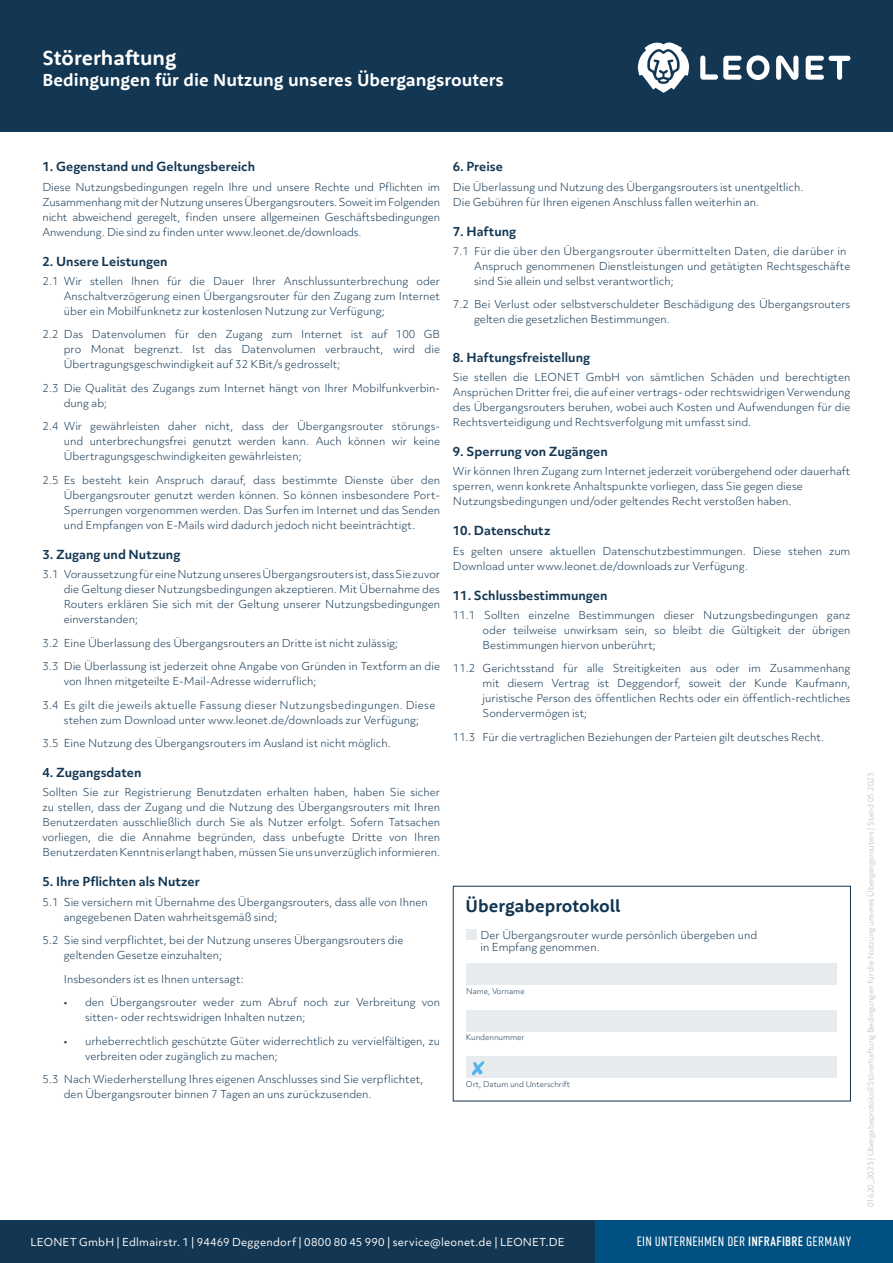
<style>
.page{position:relative;width:893px;height:1263px;background:#fff}
.page>*{position:absolute;margin:0;border:0;box-sizing:border-box;transform-origin:0 0}
.t1{font:700 21px "Rooney Sans";color:#fff}
.t2{font:700 18px "Rooney Sans";color:#fff}
.t3{font:700 18px "Rooney Sans";color:#133652}
.t4{font:300 13.5px "DIN Condensed";letter-spacing:.025em;color:#fff}
.t5{font:700 12px "Objektiv Mk 3";color:#133652}
.t6{font:300 10.5px/15px "Objektiv Mk 3";color:#133652}
.t7{font:300 10.5px/15px "Objektiv Mk 3";letter-spacing:.025em;color:#133652;text-align:center}
.t8{font:10.5px "Objektiv Mk 3";letter-spacing:.02em;color:#fff}
.t9{font:300 7.5px "Objektiv Mk 3";color:#b1b2b3}
.t10{font:300 7.5px "Objektiv Mk 3";color:#133652}
.s1{font-weight:400}
</style>
<div class="page">
<div style="left:0;top:1220px;width:595px;height:43px;background:#133652"></div>
<div style="left:595px;top:1220px;width:298px;height:43px;background:#005081"></div>
<div style="left:0;top:0;width:893px;height:132px;background:#133652"></div>
<svg style="left:638px;top:42px;width:51px;height:51px"></svg>
<svg style="left:700px;top:55px;width:70px;height:25px"></svg>
<svg style="left:776px;top:56px;width:22px;height:24px"></svg>
<svg style="left:806px;top:56px;width:44px;height:24px"></svg>
<div style="left:466px;top:1010px;width:371px;height:21px;background:#e7ebee"></div>
<div style="left:466px;top:1056px;width:371px;height:22px;background:#e7ebee"></div>
<div style="left:466px;top:963px;width:371px;height:22px;background:#e7ebee"></div>
<div style="left:466px;top:929px;width:10px;height:10px;background:#e7ebee"></div>
<svg style="left:472px;top:1061px;width:13px;height:15px"></svg>
<div style="left:453px;top:886px;width:398px;height:215px;border:1px solid #133652"></div>
<h1 class="t1" style="left:43px;top:44px;width:135px">Störerhaftung</h1>
<h2 class="t2" style="left:43px;top:68px;width:463px">Bedingungen für die Nutzung unseres Übergangsrouters</h2>
<p class="t5" style="left:43px;top:158px;width:214px">1. Gegenstand und Geltungsbereich</p>
<p class="t6" style="left:43px;top:179px;width:399px;text-align:justify">Diese Nutzungsbedingungen regeln Ihre und unsere Rechte und Pflichten im Zusammenhang mit der Nutzung unseres Übergangsrouters. Soweit im Folgenden nicht abweichend geregelt, finden unsere allgemeinen Geschäftsbedingungen Anwendung. Die sind zu finden unter www.leonet.de/downloads.</p>
<p class="t5" style="left:43px;top:253px;width:127px">2. Unsere Leistungen</p>
<p class="t6" style="left:64px;top:273px;width:378px;text-align:justify;text-indent:-21px">2.1 Wir stellen Ihnen für die Dauer Ihrer Anschlussunterbrechung oder Anschaltverzögerung einen Übergangsrouter für den Zugang zum Internet über ein Mobilfunknetz zur kostenlosen Nutzung zur Verfügung;</p>
<p class="t6" style="left:64px;top:327px;width:378px;text-align:justify;text-indent:-21px">2.2 Das Datenvolumen für den Zugang zum Internet ist auf 100 GB pro Monat begrenzt. Ist das Datenvolumen verbraucht, wird die Übertragungsgeschwindigkeit auf 32 KBit/s gedrosselt;</p>
<p class="t6" style="left:64px;top:380px;width:378px;text-indent:-21px">2.3 Die Qualität des Zugangs zum Internet hängt von Ihrer Mobilfunkverbin&shy;dung ab;</p>
<p class="t6" style="left:64px;top:419px;width:378px;text-align:justify;text-indent:-21px">2.4 Wir gewährleisten daher nicht, dass der Übergangsrouter störungs&shy;und unterbrechungsfrei genutzt werden kann. Auch können wir keine Übertragungsgeschwindigkeiten gewährleisten;</p>
<p class="t6" style="left:64px;top:472px;width:378px;text-align:justify;text-indent:-21px">2.5 Es besteht kein Anspruch darauf, dass bestimmte Dienste über den Übergangsrouter genutzt werden können. So können insbesondere Port-Sperrungen vorgenommen werden. Das Surfen im Internet und das Senden und Empfangen von E-Mails wird dadurch jedoch nicht beeinträchtigt.</p>
<p class="t5" style="left:43px;top:546px;width:139px">3. Zugang und Nutzung</p>
<p class="t6" style="left:64px;top:567px;width:378px;text-align:justify;text-indent:-21px">3.1 Voraussetzung für eine Nutzung unseres Übergangsrouters ist, dass Sie zuvor die Geltung dieser Nutzungsbedingungen akzeptieren. Mit Übernahme des Routers erklären Sie sich mit der Geltung unserer Nutzungsbedingungen einverstanden;</p>
<p class="t6" style="left:43px;top:635px;width:357px">3.2 Eine Überlassung des Übergangsrouters an Dritte ist nicht zulässig;</p>
<p class="t6" style="left:64px;top:659px;width:378px;text-indent:-21px">3.3 Die Überlassung ist jederzeit ohne Angabe von Gründen in Textform an die von Ihnen mitgeteilte E-Mail-Adresse widerruflich;</p>
<p class="t7" style="left:43px;top:697px;width:394px">3.4 Es gilt die jeweils aktuelle Fassung dieser Nutzungsbedingungen. Diese stehen zum Download unter www.leonet.de/downloads zur Verfügung;</p>
<p class="t6" style="left:43px;top:736px;width:350px">3.5 Eine Nutzung des Übergangsrouters im Ausland ist nicht möglich.</p>
<p class="t5" style="left:43px;top:764px;width:100px">4. Zugangsdaten</p>
<p class="t6" style="left:43px;top:785px;width:399px;text-align:justify">Sollten Sie zur Registrierung Benutzdaten erhalten haben, haben Sie sicher zu stellen, dass der Zugang und die Nutzung des Übergangsrouters mit Ihren Benutzerdaten ausschließlich durch Sie als Nutzer erfolgt. Sofern Tatsachen vorliegen, die die Annahme begründen, dass unbefugte Dritte von Ihren Benutzerdaten Kenntnis erlangt haben, müssen Sie uns unverzüglich informieren.</p>
<p class="t5" style="left:43px;top:873px;width:159px">5. Ihre Pflichten als Nutzer</p>
<p class="t6" style="left:64px;top:894px;width:365px;text-indent:-21px">5.1 Sie versichern mit Übernahme des Übergangsrouters, dass alle von Ihnen angegebenen Daten wahrheitsgemäß sind;</p>
<p class="t6" style="left:64px;top:933px;width:341px;text-indent:-21px">5.2 Sie sind verpflichtet, bei der Nutzung unseres Übergangsrouters die geltenden Gesetze einzuhalten;</p>
<p class="t6" style="left:64px;top:971px;width:181px">Insbesonders ist es Ihnen untersagt:</p>
<p class="t6" style="left:85px;top:995px;width:357px;text-indent:-21px">• den Übergangsrouter weder zum Abruf noch zur Verbreitung von sitten- oder rechtswidrigen Inhalten nutzen;</p>
<p class="t6" style="left:85px;top:1033px;width:357px;text-indent:-21px">• urheberrechtlich geschützte Güter widerrechtlich zu vervielfältigen, zu verbreiten oder zugänglich zu machen;</p>
<p class="t6" style="left:64px;top:1072px;width:361px;text-indent:-21px">5.3 Nach Wiederherstellung Ihres eigenen Anschlusses sind Sie verpflichtet, den Übergangsrouter binnen 7 Tagen an uns zurückzusenden.</p>
<p class="t5" style="left:453px;top:158px;width:52px">6. Preise</p>
<p class="t6" style="left:453px;top:179px;width:352px">Die Überlassung und Nutzung des Übergangsrouters ist unentgeltlich.<br>Die Gebühren für Ihren eigenen Anschluss fallen weiterhin an.</p>
<p class="t5" style="left:453px;top:223px;width:65px">7. Haftung</p>
<p class="t6" style="left:474px;top:243px;width:378px;text-indent:-21px">7.1 Für die über den Übergangsrouter übermittelten Daten, die darüber in<br>Anspruch genommenen Dienstleistungen und getätigten Rechtsgeschäfte sind Sie allein und selbst verantwortlich;</p>
<p class="t6" style="left:474px;top:297px;width:378px;text-indent:-21px">7.2 Bei Verlust oder selbstverschuldeter Beschädigung des Übergangsrouters gelten die gesetzlichen Bestimmungen.</p>
<p class="t5" style="left:453px;top:349px;width:139px">8. Haftungsfreistellung</p>
<p class="t6" style="left:453px;top:370px;width:399px;text-align:justify">Sie stellen die LEONET GmbH von sämtlichen Schäden und berechtigten Ansprüchen Dritter frei, die auf einer vertrags- oder rechtswidrigen Verwendung des Übergangsrouters beruhen, wobei auch Kosten und Aufwendungen für die Rechtsverteidigung und Rechtsverfolgung mit umfasst sind.</p>
<p class="t5" style="left:453px;top:443px;width:156px">9. Sperrung von Zugängen</p>
<p class="t6" style="left:453px;top:464px;width:399px">Wir können Ihren Zugang zum Internet jederzeit vorübergehend oder dauerhaft sperren, wenn konkrete Anhaltspunkte vorliegen, dass Sie gegen diese<br>Nutzungsbedingungen und/oder geltendes Recht verstoßen haben.</p>
<p class="t5" style="left:453px;top:522px;width:99px">10. Datenschutz</p>
<p class="t6" style="left:453px;top:543px;width:399px">Es gelten unsere aktuellen Datenschutzbestimmungen. Diese stehen zum<br>Download unter www.leonet.de/downloads zur Verfügung.</p>
<p class="t5" style="left:453px;top:587px;width:156px">11. Schlussbestimmungen</p>
<p class="t6" style="left:483px;top:607px;width:369px;text-align:justify;text-indent:-30px">11.1 Sollten einzelne Bestimmungen dieser Nutzungsbedingungen ganz oder teilweise unwirksam sein, so bleibt die Gültigkeit der übrigen Bestimmungen hiervon unberührt;</p>
<p class="t6" style="left:483px;top:661px;width:369px;text-align:justify;text-indent:-30px">11.2 Gerichtsstand für alle Streitigkeiten aus oder im Zusammenhang mit diesem Vertrag ist Deggendorf, soweit der Kunde Kaufmann, juristische Person des öffentlichen Rechts oder ein öffentlich-rechtliches Sondervermögen ist;</p>
<p class="t6" style="left:453px;top:729px;width:373px">11.3 Für die vertraglichen Beziehungen der Parteien gilt deutsches Recht.</p>
<h2 class="t3" style="left:466px;top:894px;width:157px">Übergabeprotokoll</h2>
<p class="t6" style="left:480px;top:928px;width:278px;line-height:12.6px">Der Übergangsrouter wurde persönlich übergeben und in Empfang genommen.</p>
<p class="t10" style="left:466px;top:986px;width:60px">Name, Vorname</p>
<p class="t10" style="left:466px;top:1032px;width:60px">Kundennummer</p>
<p class="t10" style="left:466px;top:1079px;width:106px">Ort, Datum und Unterschrift</p>
<p class="t8" style="left:31px;top:1235px;width:536px">LEONET GmbH | Edlmairstr. 1 | 94469 Deggendorf | 0800 80 45 990 | service@leonet.de | LEONET.DE</p>
<p class="t4" style="left:637px;top:1234px;width:216px">EIN UNTERNEHMEN DER <span class="s1">INFRAFIBRE</span> GERMANY</p>
<p class="t9" style="left:866px;top:1207px;width:436px;rotate:-90deg">01620_2023 | Übergabeprotokoll Störerhaftung Bedingungen für die Nutzung unseres Übergangsrouters | Stand 05.2023</p>
</div>
